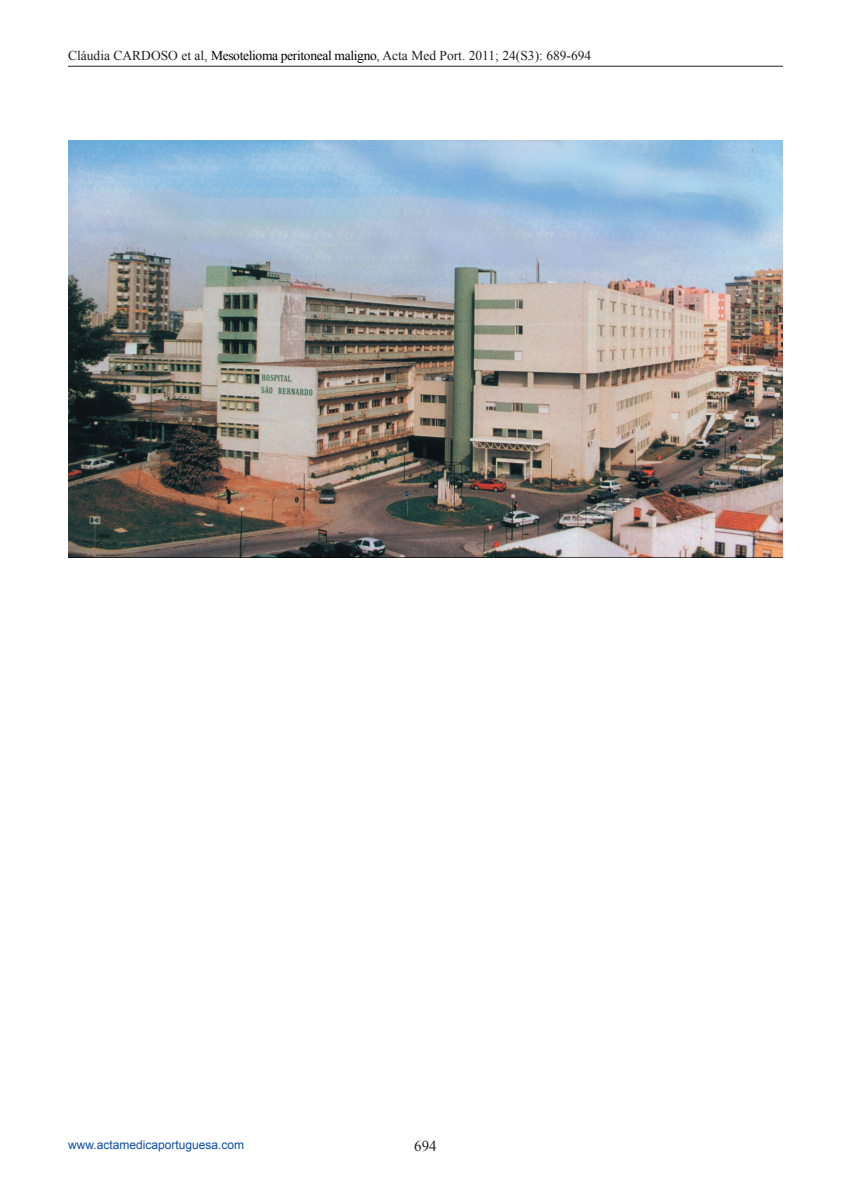
<style>
.page{position:relative;width:851px;height:1191px;background:#fff}
.page>*{position:absolute;margin:0;border:0;box-sizing:border-box;transform-origin:0 0}
.t1{font:15px "Times New Roman";color:#231f20}
.t2{font:13.5px "Times New Roman";color:#231f20}
.t3{font:12px "Arial";color:#0d4da1}
.s1{color:#000}
</style>
<div class="page">
<img style="left:68px;top:140px;width:714px;height:417px">
<hr style="left:68px;top:66px;width:714px;height:1px;background:#231f20">
<p class="t2" style="left:68px;top:47px;width:524px">Cláudia CARDOSO et al, <span class="s1">Mesotelioma peritoneal maligno</span>, Acta Med Port. 2011; 24(S3): 689-694</p>
<p class="t3" style="left:68px;top:1136px;width:178px">www.actamedicaportuguesa.com</p>
<p class="t1" style="left:414px;top:1136px;width:24px">694</p>
</div>
